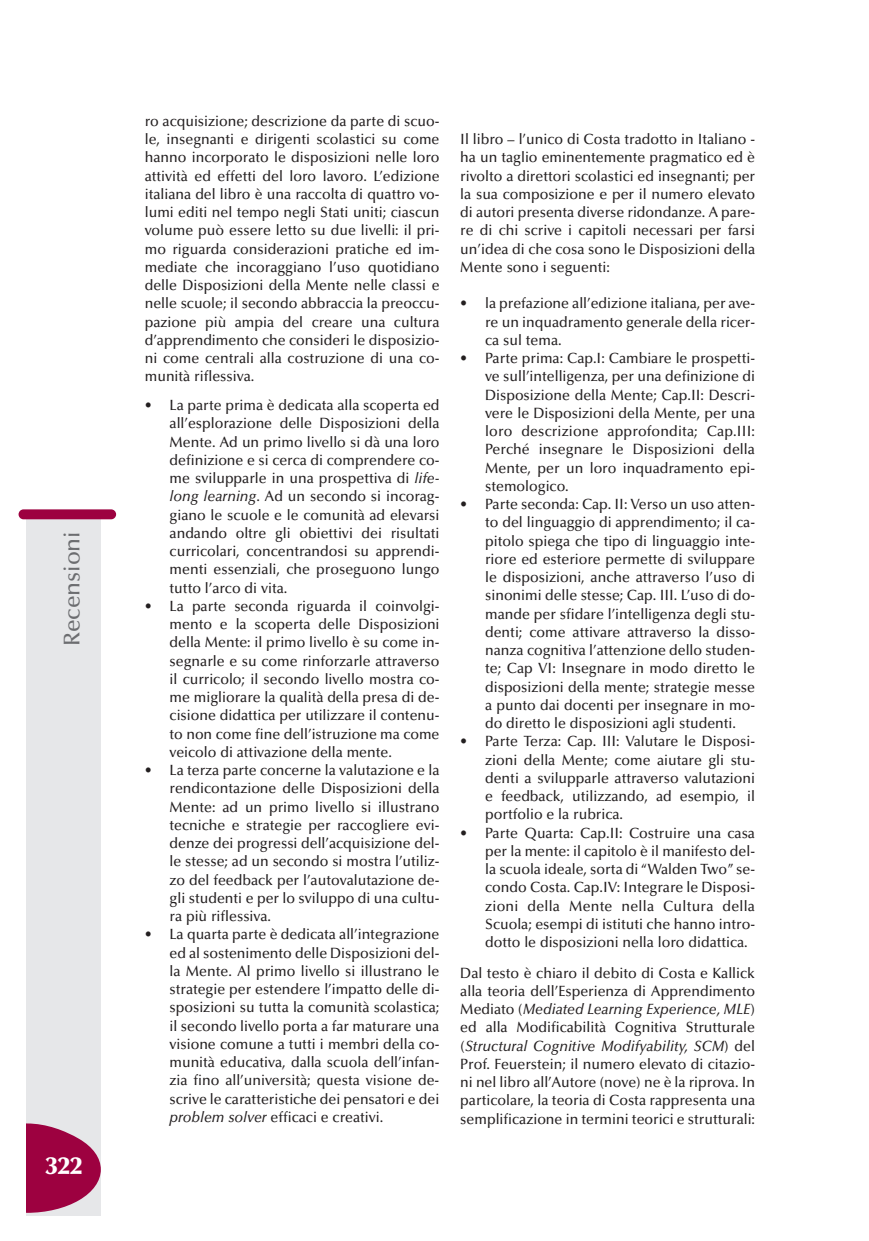
<style>
.page{position:relative;width:869px;height:1241px;background:#fff}
.page>*{position:absolute;margin:0;border:0;box-sizing:border-box;transform-origin:0 0}
.t1{font:900 24.5px "Optima";color:#fff}
.t2{font:500 22.75px "Optima";color:#6c6d70}
.t3{font:500 14.88px/18.2px "Optima";color:#231f20;text-align:justify;scale:.95 1}
.s1{font-style:italic}
</style>
<div class="page">
<div style="left:27px;top:517px;width:74px;height:698px;background:#e6e7e9"></div>
<div style="left:19px;top:509px;width:97px;height:10px;background:#9d0140;border-radius:5px"></div>
<svg style="left:26px;top:1122px;width:75px;height:90px"></svg>
<p class="t2" style="left:63px;top:646px;width:117px;rotate:-90deg">Recensioni</p>
<p class="t1" style="left:45px;top:1155px;width:38px">322</p>
<p class="t3" style="left:145px;top:113px;width:311px">ro acquisizione; descrizione da parte di scuo&shy;le, insegnanti e dirigenti scolastici su come hanno incorporato le disposizioni nelle loro attività ed effetti del loro lavoro. L’edizione italiana del libro è una raccolta di quattro vo&shy;lumi editi nel tempo negli Stati uniti; ciascun volume può essere letto su due livelli: il pri&shy;mo riguarda considerazioni pratiche ed im&shy;mediate che incoraggiano l’uso quotidiano delle Disposizioni della Mente nelle classi e nelle scuole; il secondo abbraccia la preoccu&shy;pazione più ampia del creare una cultura d’apprendimento che consideri le disposizio&shy;ni come centrali alla costruzione di una co&shy;munità riflessiva.</p>
<p class="t3" style="left:169px;top:397px;width:285px;text-indent:-25px">• La parte prima è dedicata alla scoperta ed all’esplorazione delle Disposizioni della Mente. Ad un primo livello si dà una loro definizione e si cerca di comprendere co&shy;me svilupparle in una prospettiva di <span class="s1">life&shy;long learning</span>. Ad un secondo si incorag&shy;giano le scuole e le comunità ad elevarsi andando oltre gli obiettivi dei risultati curricolari, concentrandosi su apprendi&shy;menti essenziali, che proseguono lungo tutto l’arco di vita.</p>
<p class="t3" style="left:169px;top:598px;width:285px;text-indent:-25px">• La parte seconda riguarda il coinvolgi&shy;mento e la scoperta delle Disposizioni della Mente: il primo livello è su come in&shy;segnarle e su come rinforzarle attraverso il curricolo; il secondo livello mostra co&shy;me migliorare la qualità della presa di de&shy;cisione didattica per utilizzare il contenu&shy;to non come fine dell’istruzione ma come veicolo di attivazione della mente.</p>
<p class="t3" style="left:169px;top:762px;width:285px;text-indent:-25px">• La terza parte concerne la valutazione e la rendicontazione delle Disposizioni della Mente: ad un primo livello si illustrano tecniche e strategie per raccogliere evi&shy;denze dei progressi dell’acquisizione del&shy;le stesse; ad un secondo si mostra l’utiliz&shy;zo del feedback per l’autovalutazione de&shy;gli studenti e per lo sviluppo di una cultu&shy;ra più riflessiva.</p>
<p class="t3" style="left:169px;top:926px;width:285px;text-indent:-25px">• La quarta parte è dedicata all’integrazione ed al sostenimento delle Disposizioni del&shy;la Mente. Al primo livello si illustrano le strategie per estendere l’impatto delle di&shy;sposizioni su tutta la comunità scolastica; il secondo livello porta a far maturare una visione comune a tutti i membri della co&shy;munità educativa, dalla scuola dell’infan&shy;zia fino all’università; questa visione de&shy;scrive le caratteristiche dei pensatori e dei <span class="s1">problem solver</span> efficaci e creativi.</p>
<p class="t3" style="left:460px;top:131px;width:312px">Il libro – l’unico di Costa tradotto in Italiano - ha un taglio eminentemente pragmatico ed è rivolto a direttori scolastici ed insegnanti; per la sua composizione e per il numero elevato di autori presenta diverse ridondanze. A pare&shy;re di chi scrive i capitoli necessari per farsi un’idea di che cosa sono le Disposizioni della Mente sono i seguenti:</p>
<p class="t3" style="left:485px;top:296px;width:285px;text-indent:-25px">• la prefazione all’edizione italiana, per ave&shy;re un inquadramento generale della ricer&shy;ca sul tema.</p>
<p class="t3" style="left:485px;top:350px;width:285px;text-indent:-25px">• Parte prima: Cap.I: Cambiare le prospetti&shy;ve sull’intelligenza, per una definizione di Disposizione della Mente; Cap.II: Descri&shy;vere le Disposizioni della Mente, per una loro descrizione approfondita; Cap.III:<br>Perché insegnare le Disposizioni della Mente, per un loro inquadramento epi&shy;stemologico.</p>
<p class="t3" style="left:485px;top:496px;width:285px;text-indent:-25px">• Parte seconda: Cap. II: Verso un uso atten&shy;to del linguaggio di apprendimento; il ca&shy;pitolo spiega che tipo di linguaggio inte&shy;riore ed esteriore permette di sviluppare le disposizioni, anche attraverso l’uso di sinonimi delle stesse; Cap. III. L’uso di do&shy;mande per sfidare l’intelligenza degli stu&shy;denti; come attivare attraverso la disso&shy;nanza cognitiva l’attenzione dello studen&shy;te; Cap VI: Insegnare in modo diretto le disposizioni della mente; strategie messe a punto dai docenti per insegnare in mo&shy;do diretto le disposizioni agli studenti.</p>
<p class="t3" style="left:485px;top:733px;width:285px;text-indent:-25px">• Parte Terza: Cap. III: Valutare le Disposi&shy;zioni della Mente; come aiutare gli stu&shy;denti a svilupparle attraverso valutazioni e feedback, utilizzando, ad esempio, il portfolio e la rubrica.</p>
<p class="t3" style="left:485px;top:824px;width:285px;text-indent:-25px">• Parte Quarta: Cap.II: Costruire una casa per la mente: il capitolo è il manifesto del&shy;la scuola ideale, sorta di “Walden Two” se&shy;condo Costa. Cap.IV: Integrare le Disposi&shy;zioni della Mente nella Cultura della Scuola; esempi di istituti che hanno intro&shy;dotto le disposizioni nella loro didattica.</p>
<p class="t3" style="left:460px;top:964px;width:312px">Dal testo è chiaro il debito di Costa e Kallick alla teoria dell’Esperienza di Apprendimento Mediato (<span class="s1">Mediated Learning Experience, MLE</span>) ed alla Modificabilità Cognitiva Strutturale (<span class="s1">Structural Cognitive Modifyability, SCM</span>) del Prof. Feuerstein; il numero elevato di citazio&shy;ni nel libro all’Autore (nove) ne è la riprova. In particolare, la teoria di Costa rappresenta una semplificazione in termini teorici e strutturali:</p>
</div>
